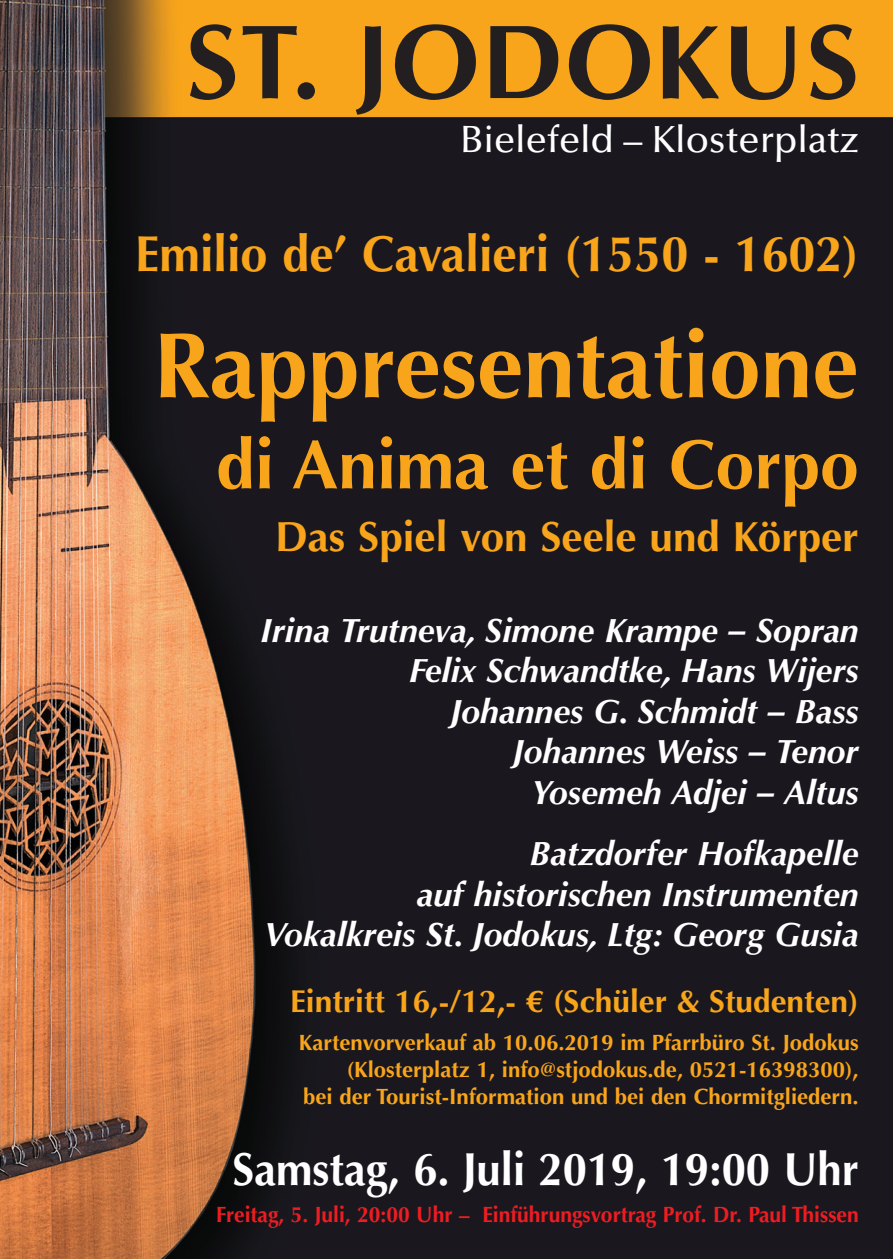
<style>
.page{position:relative;width:893px;height:1259px;background:#fff}
.page>*{position:absolute;margin:0;border:0;box-sizing:border-box;transform-origin:0 0}
.t1{font:700 105.6px "Ottawa";letter-spacing:.02em;color:#231f20}
.t2{font:700 92.7px "Optima LT Std";color:#f9a51b}
.t3{font:700 69.6px "Optima LT Std";color:#f9a51b}
.t4{font:700 50.7px "Optima LT Std";color:#f9a51b;scale:.96 1}
.t5{font:700 46.5px "Optima LT Std";color:#fff;scale:.94 1}
.t6{font:700 42.3px "Optima LT Std";color:#f9a51b}
.t7{font:500 38.1px "Optima LT Std";color:#fff}
.t8{font:italic 700 33.6px/40.5px "Optima LT Std";color:#fff;text-align:right}
.t9{font:700 31.5px "Optima LT Std";color:#f9a51b}
.t10{font:700 22.2px/26.7px "Optima LT Std";color:#f9a51b;text-align:right}
.t11{font:700 22.2px "Optima LT Std";color:#ee1d23;scale:.95 1}
</style>
<div class="page">
<img style="left:0;top:0;width:893px;height:1259px">
<h1 class="t1" style="left:186px;top:-3px;width:674px">ST. JODOKUS</h1>
<p class="t7" style="left:460px;top:118px;width:400px">Bielefeld – Klosterplatz</p>
<h3 class="t4" style="left:135px;top:224px;width:755px">Emilio de’ Cavalieri (1550 - 1602)</h3>
<h2 class="t2" style="left:153px;top:312px;width:707px">Rappresentatione</h2>
<h3 class="t3" style="left:216px;top:424px;width:644px">di Anima et di Corpo</h3>
<p class="t6" style="left:275px;top:512px;width:585px">Das Spiel von Seele und Körper</p>
<p class="t8" style="left:261px;top:610px;width:600px">Irina Trutneva, Simone Krampe – Sopran<br>Felix Schwandtke, Hans Wijers<br>Johannes G. Schmidt – Bass<br>Johannes Weiss – Tenor<br>Yosemeh Adjei – Altus</p>
<p class="t8" style="left:264px;top:834px;width:596px">Batzdorfer Hofkapelle<br>auf historischen Instrumenten<br>Vokalkreis St. Jodokus, Ltg: Georg Gusia</p>
<p class="t9" style="left:290px;top:983px;width:570px">Eintritt 16,-/12,- € (Schüler &amp; Studenten)</p>
<p class="t10" style="left:299px;top:1029px;width:561px">Kartenvorverkauf ab 10.06.2019 im Pfarrbüro St. Jodokus (Klosterplatz 1, info@stjodokus.de, 0521-16398300),<br>bei der Tourist-Information und bei den Chormitgliedern.</p>
<h3 class="t5" style="left:233px;top:1141px;width:668px">Samstag, 6. Juli 2019, 19:00 Uhr</h3>
<p class="t11" style="left:216px;top:1201px;width:678px">Freitag, 5. Juli, 20:00 Uhr – Einführungsvortrag Prof. Dr. Paul Thissen</p>
</div>
